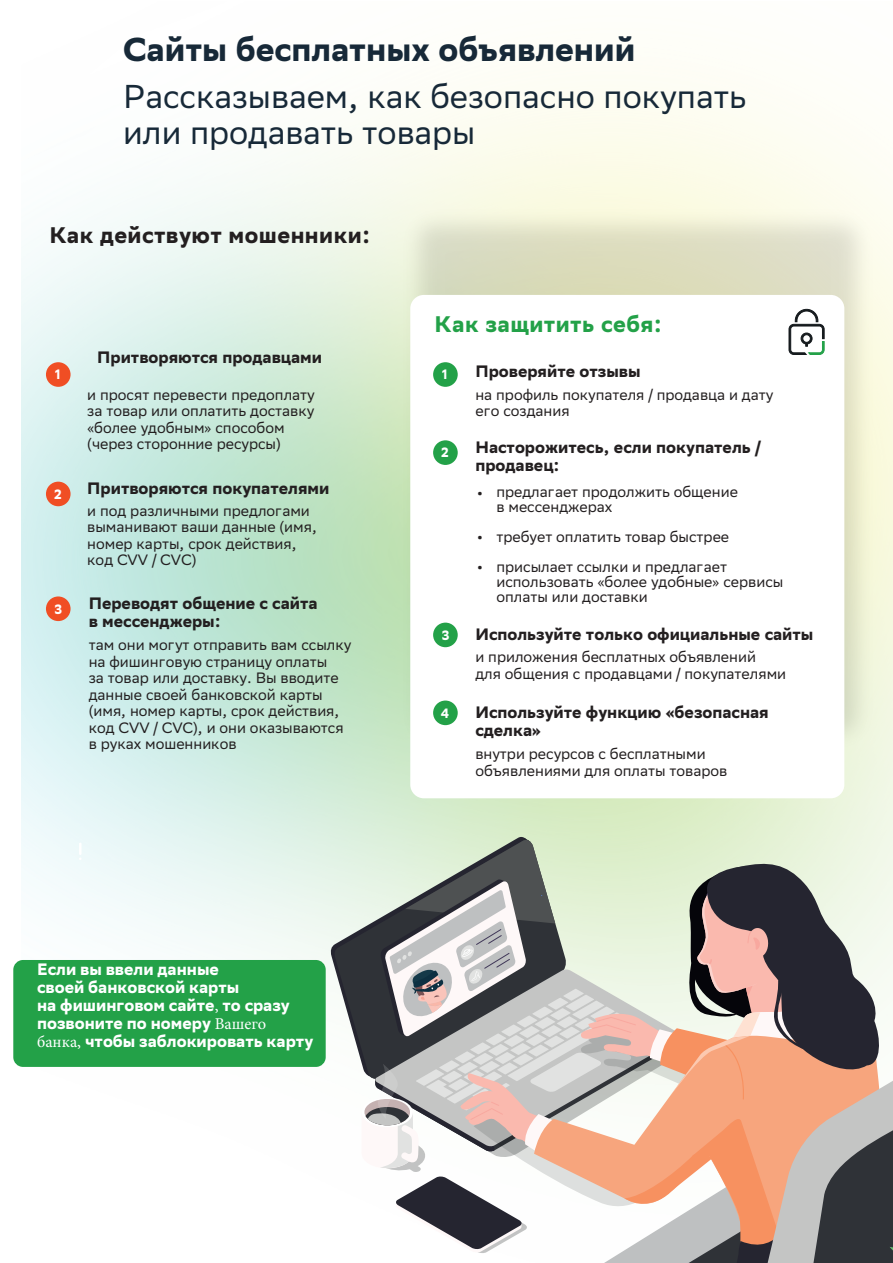
<style>
.page{position:relative;width:893px;height:1263px;background:#fff}
.page>*{position:absolute;margin:0;border:0;box-sizing:border-box;transform-origin:0 0}
.t1{font:33px/36px "SB Sans Display";color:#172938}
.t2{font:700 33px "SB Sans Display";color:#172938}
.t3{font:700 22.5px "SB Sans Display";letter-spacing:.02em;color:#231f20}
.t4{font:700 22.5px "SB Sans Display";letter-spacing:.02em;color:#23a148}
.t5{font:18px/30.3px "SB Sans Display";color:#231f20}
.t6{font:700 16.5px/18px "SB Sans Display";color:#231f20}
.t7{font:700 16.5px/18.1px "SB Sans Display";color:#fff}
.t8{font:15px/16.5px "SB Sans Display";color:#231f20}
.t9{font:700 13.5px "SB Sans Display";color:#fff}
.s1{font-family:"Adobe Hebrew";font-weight:400}
.s2{font-family:"Minion Pro";font-weight:400}
</style>
<div class="page">
<img style="left:22px;top:75px;width:871px;height:992px">
<div style="left:46px;top:362px;width:25px;height:25px;background:#f04e24;border-radius:50%"></div>
<div style="left:46px;top:482px;width:25px;height:24px;background:#f04e24;border-radius:50%"></div>
<div style="left:46px;top:596px;width:25px;height:25px;background:#f04e24;border-radius:50%"></div>
<div style="left:13px;top:960px;width:313px;height:107px;background:#23a148;border-radius:10px"></div>
<svg style="left:79px;top:842px;width:3px;height:18px"></svg>
<svg style="left:330px;top:835px;width:232px;height:232px"></svg>
<svg style="left:334px;top:838px;width:25px;height:229px"></svg>
<img style="left:394px;top:200px;width:489px;height:559px">
<div style="left:410px;top:295px;width:434px;height:503px;background:#fff;border-radius:14px"></div>
<div style="left:433px;top:362px;width:25px;height:25px;background:#23a148;border-radius:50%"></div>
<div style="left:433px;top:440px;width:25px;height:25px;background:#23a148;border-radius:50%"></div>
<div style="left:433px;top:623px;width:25px;height:24px;background:#23a148;border-radius:50%"></div>
<div style="left:433px;top:700px;width:25px;height:25px;background:#23a148;border-radius:50%"></div>
<svg style="left:788px;top:309px;width:37px;height:46px"></svg>
<svg style="left:359px;top:838px;width:534px;height:425px"></svg>
<h1 class="t2" style="left:123px;top:30px;width:514px">Сайты бесплатных объявлений</h1>
<h1 class="t1" style="left:123px;top:79px;width:625px">Рассказываем, как безопасно покупать или продавать товары</h1>
<h2 class="t3" style="left:49px;top:222px;width:322px">Как действуют мошенники:</h2>
<p class="t9" style="left:55px;top:367px;width:8px">1</p>
<p class="t9" style="left:54px;top:486px;width:10px">2</p>
<p class="t9" style="left:54px;top:601px;width:10px">3</p>
<p class="t6" style="left:97px;top:348px;width:226px">Притворяются продавцами</p>
<p class="t8" style="left:87px;top:386px;width:229px">и просят перевести предоплату за товар или оплатить доставку «более удобным» способом (через сторонние ресурсы)</p>
<p class="t6" style="left:87px;top:480px;width:244px">Притворяются покупателями</p>
<p class="t8" style="left:87px;top:503px;width:231px">и под различными предлогами выманивают ваши данные (имя, номер карты, срок действия, код CVV / CVC)</p>
<p class="t6" style="left:89px;top:595px;width:230px">Переводят общение с сайта в мессенджеры:</p>
<p class="t8" style="left:89px;top:637px;width:264px">там они могут отправить вам ссылку на фишинговую страницу оплаты<br>за товар или доставку. Вы вводите данные своей банковской карты (имя, номер карты, срок действия, код CVV / CVC), и они оказываются в руках мошенников</p>
<h2 class="t4" style="left:435px;top:311px;width:229px">Как защитить себя:</h2>
<p class="t6" style="left:475px;top:363px;width:167px">Проверяйте отзывы</p>
<p class="t8" style="left:475px;top:386px;width:299px">на профиль покупателя / продавца и дату его создания</p>
<p class="t9" style="left:442px;top:367px;width:8px">1</p>
<p class="t9" style="left:441px;top:445px;width:10px">2</p>
<p class="t9" style="left:441px;top:627px;width:10px">3</p>
<p class="t9" style="left:441px;top:705px;width:10px">4</p>
<p class="t6" style="left:475px;top:439px;width:287px">Насторожитесь, если покупатель / продавец:</p>
<p class="t8" style="left:496px;top:485px;width:243px;line-height:15px">предлагает продолжить общение в мессенджерах</p>
<p class="t8" style="left:496px;top:522px;width:234px;line-height:30px">требует оплатить товар быстрее присылает ссылки и предлагает</p>
<p class="t8" style="left:496px;top:575px;width:288px;line-height:15px">использовать «более удобные» сервисы оплаты или доставки</p>
<p class="t5" style="left:477px;top:479px;width:8px">•</p>
<p class="t5" style="left:477px;top:522px;width:8px">• •</p>
<p class="t6" style="left:475px;top:626px;width:339px">Используйте только официальные сайты</p>
<p class="t8" style="left:475px;top:649px;width:312px">и приложения бесплатных объявлений<br>для общения с продавцами / покупателями</p>
<p class="t6" style="left:475px;top:703px;width:295px">Используйте функцию «безопасная сделка»</p>
<p class="t8" style="left:475px;top:746px;width:253px">внутри ресурсов с бесплатными объявлениями для оплаты товаров</p>
<p class="t7" style="left:37px;top:960px;width:278px">Если вы ввели данные<br>своей банковской карты<br>на фишинговом сайте<span class="s1">,</span> то сразу позвоните по номеру <span class="s2">Вашего банка</span><span class="s1">,</span> чтобы заблокировать карту</p>
</div>
